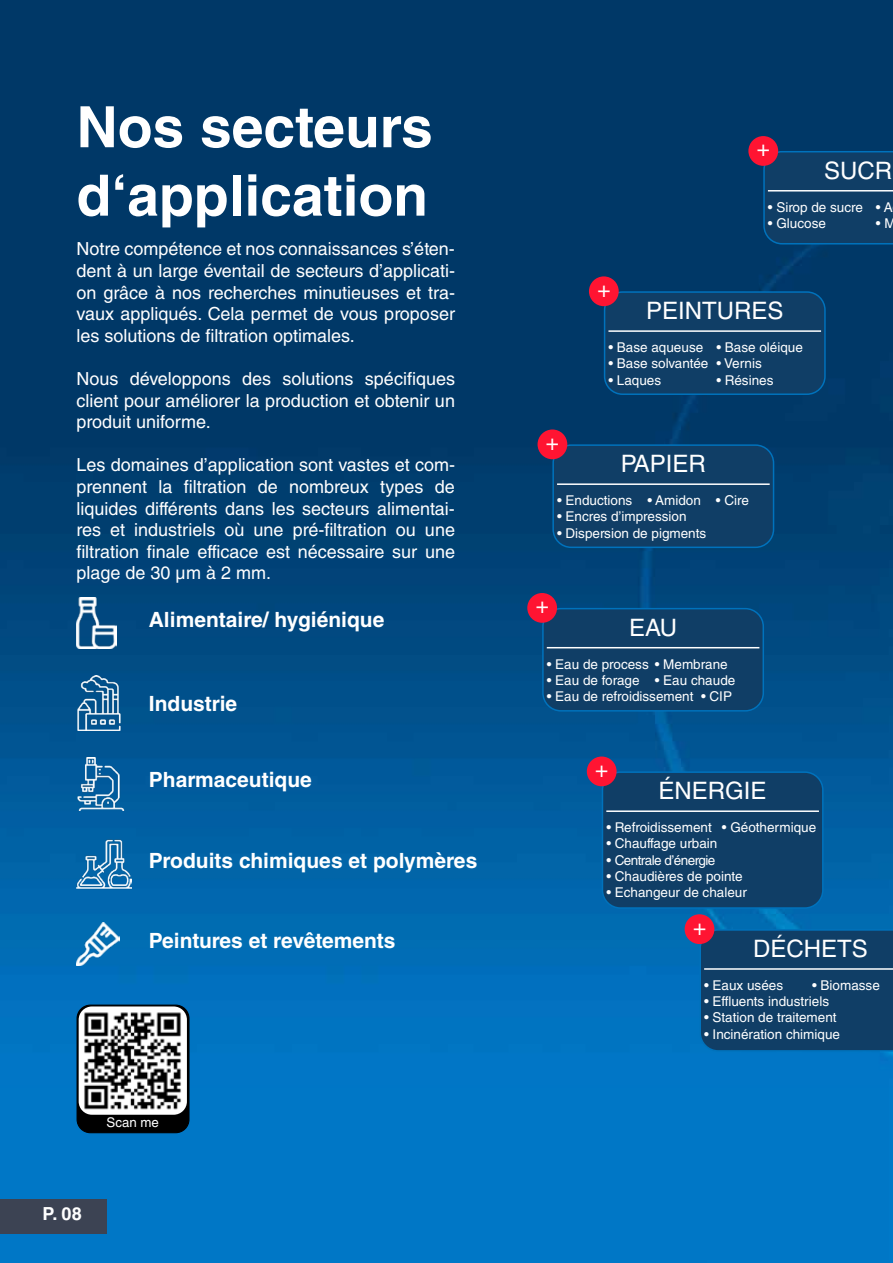
<style>
.page{position:relative;width:893px;height:1263px;background:#fff}
.page>*{position:absolute;margin:0;border:0;box-sizing:border-box;transform-origin:0 0}
.t1{font:700 57px/68.4px "Helvetica LT Std";color:#fff}
.t2{font:24px "Helvetica LT Std";color:#fff}
.t3{font:22.5px "Helvetica LT Std";color:#fff}
.t4{font:700 21px "Helvetica LT Std";color:#fff}
.t5{font:18px/21.6px "Helvetica LT Std";color:#fff;text-align:justify}
.t6{font:700 18px "Helvetica LT Std";color:#fff}
.t7{font:13.5px "Helvetica LT Std";color:#fff}
.t8{font:13.5px "Helvetica LT Std";letter-spacing:-.04em;color:#fff}
.t9{font:13.35px "Helvetica LT Std";color:#fff}
</style>
<div class="page">
<img style="left:0;top:0;width:893px;height:1263px">
<div style="left:0;top:1199px;width:106px;height:34px;background:#3c4353"></div>
<div style="left:77px;top:1005px;width:112px;height:128px;background:#000;border-radius:13px"></div>
<div style="left:77px;top:1004px;width:113px;height:129px;border:1px solid #000;border-radius:13px"></div>
<img style="left:79px;top:1006px;width:108px;height:109px">
<img style="left:77px;top:598px;width:39px;height:50px">
<img style="left:77px;top:676px;width:50px;height:55px">
<img style="left:77px;top:758px;width:51px;height:53px">
<img style="left:77px;top:836px;width:55px;height:55px">
<img style="left:77px;top:922px;width:42px;height:43px">
<div style="left:699px;top:929px;width:194px;height:123px;background:#103e66"></div>
<hr style="left:704px;top:968px;width:189px;height:2px;background:#fff">
<div style="left:685px;top:914px;width:29px;height:30px;background:#ff1432;border-radius:50%"></div>
<div style="left:602px;top:772px;width:221px;height:136px;background:#103e66;border-radius:18px"></div>
<div style="left:602px;top:771px;width:222px;height:138px;border:2px solid #0072bc;border-radius:18px"></div>
<hr style="left:606px;top:810px;width:213px;height:2px;background:#fff">
<div style="left:587px;top:756px;width:30px;height:30px;background:#ff1432;border-radius:50%"></div>
<div style="left:543px;top:609px;width:220px;height:102px;background:#103e66;border-radius:18px"></div>
<div style="left:542px;top:608px;width:222px;height:103px;border:2px solid #0072bc;border-radius:18px"></div>
<hr style="left:547px;top:647px;width:212px;height:1px;background:#fff">
<div style="left:527px;top:593px;width:30px;height:30px;background:#ff1432;border-radius:50%"></div>
<div style="left:553px;top:445px;width:220px;height:102px;background:#103e66;border-radius:18px"></div>
<div style="left:552px;top:444px;width:222px;height:104px;border:2px solid #0072bc;border-radius:18px"></div>
<hr style="left:557px;top:483px;width:213px;height:2px;background:#fff">
<div style="left:537px;top:429px;width:30px;height:30px;background:#ff1432;border-radius:50%"></div>
<div style="left:763px;top:151px;width:130px;height:93px;background:#103e66"></div>
<hr style="left:768px;top:190px;width:125px;height:2px;background:#fff">
<div style="left:748px;top:136px;width:30px;height:30px;background:#ff1432;border-radius:50%"></div>
<div style="left:605px;top:292px;width:220px;height:102px;background:#103e66;border-radius:18px"></div>
<div style="left:604px;top:291px;width:222px;height:104px;border:2px solid #0072bc;border-radius:18px"></div>
<hr style="left:608px;top:330px;width:213px;height:2px;background:#fff">
<div style="left:589px;top:276px;width:30px;height:30px;background:#ff1432;border-radius:50%"></div>
<h1 class="t1" style="left:77px;top:92px;width:358px">Nos secteurs d‘application</h1>
<p class="t5" style="left:77px;top:238px;width:380px">Notre compétence et nos connaissances s’éten&shy;dent à un large éventail de secteurs d’applicati&shy;on grâce à nos recherches minutieuses et tra&shy;vaux appliqués. Cela permet de vous proposer les solutions de filtration optimales.</p>
<p class="t5" style="left:77px;top:368px;width:380px">Nous développons des solutions spécifiques client pour améliorer la production et obtenir un produit uniforme.</p>
<p class="t5" style="left:77px;top:454px;width:380px">Les domaines d’application sont vastes et com&shy;prennent la filtration de nombreux types de liquides différents dans les secteurs alimentai&shy;res et industriels où une pré-filtration ou une filtration finale efficace est nécessaire sur une plage de 30 µm à 2 mm.</p>
<p class="t4" style="left:149px;top:607px;width:237px">Alimentaire/ hygiénique</p>
<p class="t4" style="left:149px;top:691px;width:90px">Industrie</p>
<p class="t4" style="left:149px;top:767px;width:165px">Pharmaceutique</p>
<p class="t4" style="left:149px;top:848px;width:330px">Produits chimiques et polymères</p>
<p class="t3" style="left:757px;top:136px;width:15px">+</p>
<p class="t3" style="left:597px;top:276px;width:15px">+</p>
<h2 class="t2" style="left:824px;top:156px;width:69px">SUCR</h2>
<p class="t7" style="left:768px;top:199px;width:126px">• Sirop de sucre • A</p>
<p class="t7" style="left:768px;top:215px;width:59px">• Glucose</p>
<p class="t7" style="left:876px;top:215px;width:21px">• M</p>
<p class="t3" style="left:546px;top:429px;width:15px">+</p>
<h2 class="t2" style="left:646px;top:297px;width:139px">PEINTURES</h2>
<p class="t7" style="left:608px;top:340px;width:196px">• Base aqueuse • Base oléique</p>
<p class="t7" style="left:608px;top:356px;width:155px">• Base solvantée • Vernis</p>
<p class="t7" style="left:608px;top:372px;width:54px">• Laques</p>
<p class="t7" style="left:716px;top:372px;width:58px">• Résines</p>
<h2 class="t2" style="left:621px;top:450px;width:87px">PAPIER</h2>
<p class="t7" style="left:557px;top:493px;width:193px">• Enductions • Amidon • Cire</p>
<p class="t7" style="left:557px;top:509px;width:131px">• Encres d’impression</p>
<p class="t7" style="left:557px;top:525px;width:151px">• Dispersion de pigments</p>
<p class="t3" style="left:536px;top:592px;width:15px">+</p>
<h2 class="t2" style="left:629px;top:613px;width:50px">EAU</h2>
<p class="t7" style="left:547px;top:656px;width:182px">• Eau de process • Membrane</p>
<p class="t7" style="left:547px;top:672px;width:190px">• Eau de forage • Eau chaude</p>
<p class="t7" style="left:547px;top:689px;width:187px">• Eau de refroidissement • CIP</p>
<p class="t3" style="left:595px;top:756px;width:15px">+</p>
<h2 class="t2" style="left:659px;top:777px;width:110px">ÉNERGIE</h2>
<p class="t7" style="left:606px;top:820px;width:211px">• Refroidissement • Géothermique</p>
<p class="t7" style="left:606px;top:836px;width:113px">• Chauffage urbain</p>
<p class="t8" style="left:606px;top:852px;width:110px">• Centrale d’énergie</p>
<p class="t7" style="left:606px;top:868px;width:138px">• Chaudières de pointe</p>
<p class="t7" style="left:606px;top:884px;width:142px">• Echangeur de chaleur</p>
<p class="t3" style="left:693px;top:914px;width:15px">+</p>
<p class="t4" style="left:149px;top:927px;width:248px">Peintures et revêtements</p>
<h2 class="t2" style="left:753px;top:935px;width:116px">DÉCHETS</h2>
<p class="t7" style="left:704px;top:977px;width:81px">• Eaux usées</p>
<p class="t7" style="left:812px;top:977px;width:69px">• Biomasse</p>
<p class="t7" style="left:704px;top:994px;width:126px">• Effluents industriels</p>
<p class="t7" style="left:704px;top:1010px;width:134px">• Station de traitement</p>
<p class="t7" style="left:704px;top:1026px;width:137px">• Incinération chimique</p>
<p class="t9" style="left:107px;top:1115px;width:54px">Scan me</p>
<p class="t6" style="left:43px;top:1203px;width:41px">P. 08</p>
</div>
